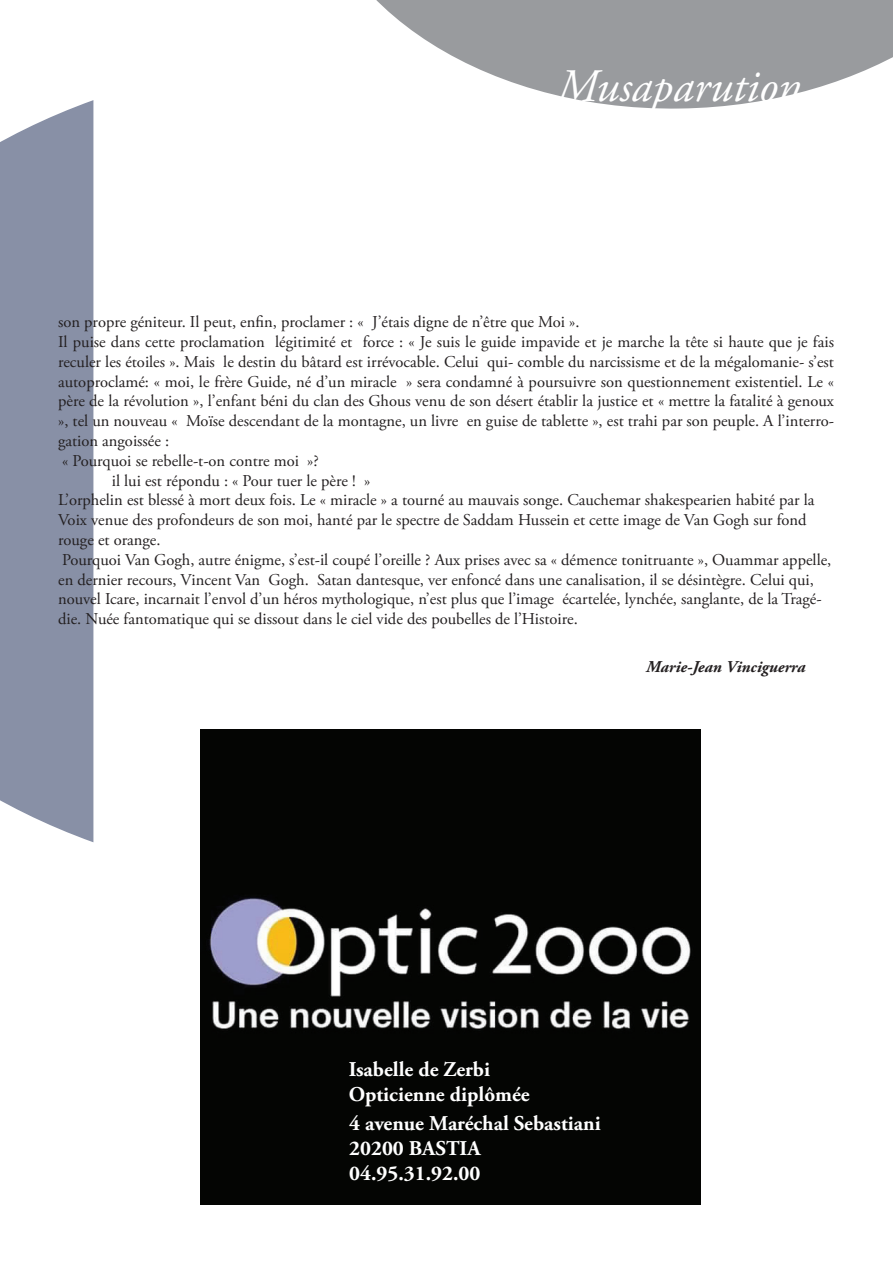
<style>
.page{position:relative;width:893px;height:1263px;background:#fff}
.page>*{position:absolute;margin:0;border:0;box-sizing:border-box;transform-origin:0 0}
.t1{font:italic 46.5px "Adobe Garamond Pro";color:#fff}
.t2{font:700 21px/25.2px "Adobe Garamond Pro";color:#fff}
.t3{font:16.5px "Adobe Garamond Pro";color:#231f20}
.t4{font:italic 700 16.5px "Adobe Garamond Pro";color:#231f20}
</style>
<div class="page">
<div style="left:0;top:100px;width:93px;height:742px;background:#8890a6"></div>
<img style="left:201px;top:729px;width:499px;height:476px">
<svg style="left:376px;top:0;width:517px;height:109px;fill:#999b9e"></svg>
<h1 class="t1" style="left:557px;top:59px;width:246px">Musaparution</h1>
<p class="t3" style="left:58px;top:312px;width:523px">son propre géniteur. Il peut, enfin, proclamer : « J’étais digne de n’être que Moi ».</p>
<p class="t3" style="left:58px;top:332px;width:777px">Il puise dans cette proclamation légitimité et force : « Je suis le guide impavide et je marche la tête si haute que je fais</p>
<p class="t3" style="left:58px;top:352px;width:777px">reculer les étoiles ». Mais le destin du bâtard est irrévocable. Celui qui- comble du narcissisme et de la mégalomanie- s’est</p>
<p class="t3" style="left:58px;top:371px;width:777px">autoproclamé: « moi, le frère Guide, né d’un miracle » sera condamné à poursuivre son questionnement existentiel. Le «</p>
<p class="t3" style="left:58px;top:391px;width:777px">père de la révolution », l’enfant béni du clan des Ghous venu de son désert établir la justice et « mettre la fatalité à genoux</p>
<p class="t3" style="left:58px;top:411px;width:777px">», tel un nouveau « Moïse descendant de la montagne, un livre en guise de tablette », est trahi par son peuple. A l’interro-</p>
<p class="t3" style="left:58px;top:431px;width:113px">gation angoissée :</p>
<p class="t3" style="left:62px;top:451px;width:258px">« Pourquoi se rebelle-t-on contre moi »?</p>
<p class="t3" style="left:112px;top:470px;width:260px">il lui est répondu : « Pour tuer le père ! »</p>
<p class="t3" style="left:58px;top:490px;width:758px">L’orphelin est blessé à mort deux fois. Le « miracle » a tourné au mauvais songe. Cauchemar shakespearien habité par la</p>
<p class="t3" style="left:58px;top:510px;width:750px">Voix venue des profondeurs de son moi, hanté par le spectre de Saddam Hussein et cette image de Van Gogh sur fond</p>
<p class="t3" style="left:58px;top:530px;width:104px">rouge et orange.</p>
<p class="t3" style="left:62px;top:550px;width:771px">Pourquoi Van Gogh, autre énigme, s’est-il coupé l’oreille ? Aux prises avec sa « démence tonitruante », Ouammar appelle,</p>
<p class="t3" style="left:58px;top:569px;width:757px">en dernier recours, Vincent Van Gogh. Satan dantesque, ver enfoncé dans une canalisation, il se désintègre. Celui qui,</p>
<p class="t3" style="left:58px;top:589px;width:765px">nouvel Icare, incarnait l’envol d’un héros mythologique, n’est plus que l’image écartelée, lynchée, sanglante, de la Tragé-</p>
<p class="t3" style="left:58px;top:609px;width:521px">die. Nuée fantomatique qui se dissout dans le ciel vide des poubelles de l’Histoire.</p>
<p class="t4" style="left:646px;top:657px;width:161px">Marie-Jean Vinciguerra</p>
<p class="t2" style="left:349px;top:1057px;width:183px">Isabelle de Zerbi<br>Opticienne diplômée</p>
<p class="t2" style="left:349px;top:1111px;width:253px">4 avenue Maréchal Sebastiani<br>20200 BASTIA<br>04.95.31.92.00</p>
</div>
